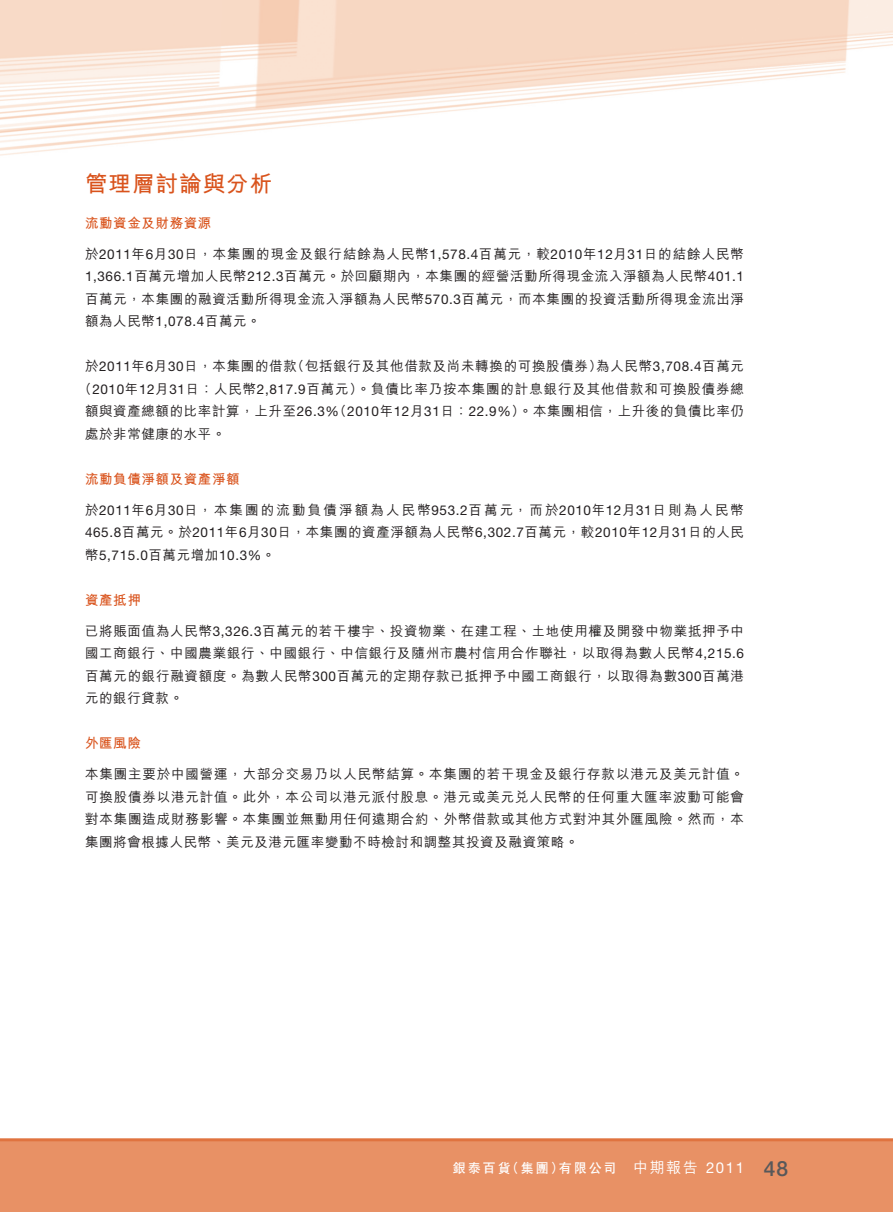
<style>
.page{position:relative;width:893px;height:1212px;background:#fff}
.page>*{position:absolute;margin:0;border:0;box-sizing:border-box;transform-origin:0 0}
.t1{font:700 22.5px "M Hei HK";letter-spacing:.045em;color:#d9531c}
.t2{font:500 13.5px/22.5px "M Hei HK";letter-spacing:.05em;color:#231f20;text-align:justify}
.t3{font:700 13.5px "M Hei HK";letter-spacing:.045em;color:#d9531c}
.t4{font:700 13.5px "C Hei 2 HK";letter-spacing:.105em;color:#fff}
.s1{font-family:"Helvetica Neue LT Std";font-weight:400}
.s2{font-family:"M Hei HK";font-weight:500;font-size:15px}
.s3{font-family:"Helvetica Neue LT Std";font-weight:400;font-size:15px}
.s4{font-family:"Helvetica Neue LT Std";font-weight:500;font-size:21px;color:#57585a}
</style>
<div class="page">
<div style="left:0;top:1139px;width:893px;height:73px;background:#e89165"></div>
<hr style="left:0;top:1138px;width:893px;height:3px;background:#e0733f">
<p class="t1" style="left:85px;top:167px;width:189px">管理層討論與分析</p>
<p class="t3" style="left:85px;top:213px;width:128px">流動資金及財務資源</p>
<p class="t2" style="left:85px;top:241px;width:661px">於<span class="s1">2011</span>年<span class="s1">6</span>月<span class="s1">30</span>日，本集團的現金及銀行結餘為人民幣<span class="s1">1,578.4</span>百萬元，較<span class="s1">2010</span>年<span class="s1">12</span>月<span class="s1">31</span>日的結餘人民幣<span class="s1">1,366.1</span>百萬元增加人民幣<span class="s1">212.3</span>百萬元。於回顧期內，本集團的經營活動所得現金流入淨額為人民幣<span class="s1">401.1</span>百萬元，本集團的融資活動所得現金流入淨額為人民幣<span class="s1">570.3</span>百萬元，而本集團的投資活動所得現金流出淨額為人民幣<span class="s1">1,078.4</span>百萬元。</p>
<p class="t2" style="left:85px;top:354px;width:661px">於<span class="s1">2011</span>年<span class="s1">6</span>月<span class="s1">30</span>日，本集團的借款（包括銀行及其他借款及尚未轉換的可換股債券）為人民幣<span class="s1">3,708.4</span>百萬元</p>
<p class="t2" style="left:78px;top:376px;width:667px">（<span class="s1">2010</span>年<span class="s1">12</span>月<span class="s1">31</span>日：人民幣<span class="s1">2,817.9</span>百萬元）。負債比率乃按本集團的計息銀行及其他借款和可換股債券總</p>
<p class="t2" style="left:85px;top:399px;width:661px">額與資產總額的比率計算，上升至<span class="s1">26.3%</span>（<span class="s1">2010</span>年<span class="s1">12</span>月<span class="s1">31</span>日：<span class="s1">22.9%</span>）。本集團相信，上升後的負債比率仍</p>
<p class="t2" style="left:85px;top:421px;width:142px">處於非常健康的水平。</p>
<p class="t3" style="left:85px;top:469px;width:156px">流動負債淨額及資產淨額</p>
<p class="t2" style="left:85px;top:497px;width:661px">於<span class="s1">2011</span>年<span class="s1">6</span>月<span class="s1">30</span>日，本集團的流動負債淨額為人民幣<span class="s1">953.2</span>百萬元，而於<span class="s1">2010</span>年<span class="s1">12</span>月<span class="s1">31</span>日則為人民幣<span class="s1">465.8</span>百萬元。於<span class="s1">2011</span>年<span class="s1">6</span>月<span class="s1">30</span>日，本集團的資產淨額為人民幣<span class="s1">6,302.7</span>百萬元，較<span class="s1">2010</span>年<span class="s1">12</span>月<span class="s1">31</span>日的人民幣<span class="s1">5,715.0</span>百萬元增加<span class="s1">10.3%</span>。</p>
<p class="t3" style="left:85px;top:590px;width:57px">資產抵押</p>
<p class="t2" style="left:85px;top:618px;width:661px">已將賬面值為人民幣<span class="s1">3,326.3</span>百萬元的若干樓宇、投資物業、在建工程、土地使用權及開發中物業抵押予中國工商銀行、中國農業銀行、中國銀行、中信銀行及隨州市農村信用合作聯社，以取得為數人民幣<span class="s1">4,215.6</span>百萬元的銀行融資額度。為數人民幣<span class="s1">300</span>百萬元的定期存款已抵押予中國工商銀行，以取得為數<span class="s1">300</span>百萬港元的銀行貸款。</p>
<p class="t3" style="left:85px;top:733px;width:57px">外匯風險</p>
<p class="t2" style="left:85px;top:762px;width:661px">本集團主要於中國營運，大部分交易乃以人民幣結算。本集團的若干現金及銀行存款以港元及美元計值。可換股債券以港元計值。此外，本公司以港元派付股息。港元或美元兌人民幣的任何重大匯率波動可能會對本集團造成財務影響。本集團並無動用任何遠期合約、外幣借款或其他方式對沖其外匯風險。然而，本集團將會根據人民幣、美元及港元匯率變動不時檢討和調整其投資及融資策略。</p>
<p class="t4" style="left:453px;top:1158px;width:337px">銀泰百貨（集團）有限公司 <span class="s2">中期報告</span> <span class="s3">2011</span> <span class="s4">48</span></p>
</div>
